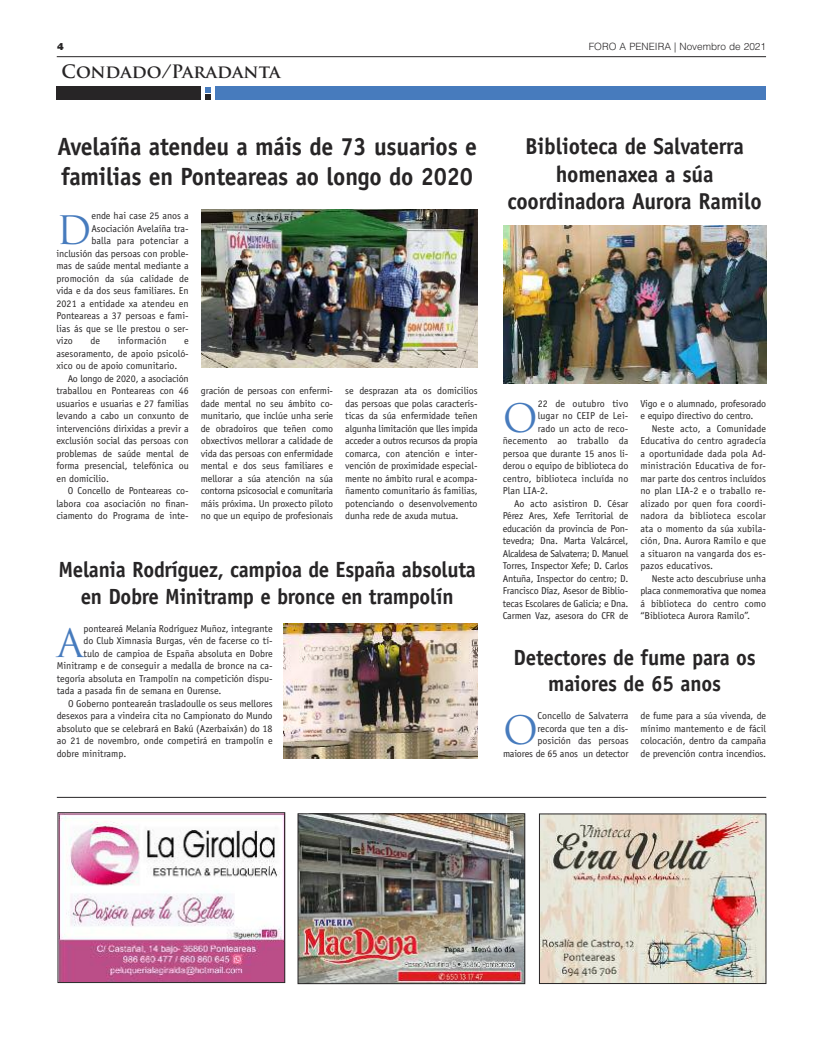
<style>
.page{position:relative;width:823px;height:1049px;background:#fff}
.page>*{position:absolute;margin:0;border:0;box-sizing:border-box;transform-origin:0 0}
.t1{font:38.2px "Trajan Pro";color:#477bbd}
.t2{font:700 25px/30px "Officina Sans Std";letter-spacing:-.01em;color:#272526;scale:.95 1}
.t3{font:700 23px/27.6px "Officina Sans Std";letter-spacing:-.01em;color:#272526;text-align:center;scale:.95 1}
.t4{font:700 22px/26.4px "Officina Sans Std";letter-spacing:-.015em;color:#272526;text-align:center;scale:.95 1}
.t5{font:700 18px "Trajan Pro";color:#272526}
.t6{font:10px/12.5px "Officina Sans Std";letter-spacing:-.005em;color:#272526;text-align:justify}
.t7{font:10px "Officina Sans Std";letter-spacing:-.035em;color:#272526}
.t8{font:300 10px "Helvetica LT Std";color:#272526}
.t9{font:900 10px "Helvetica Neue LT";color:#272526}
</style>
<div class="page">
<hr style="left:57px;top:56px;width:708px;height:1px;background:#272526">
<div style="left:57px;top:87px;width:144px;height:13px;background:#272526"></div>
<div style="left:215px;top:87px;width:550px;height:13px;background:#477bbd"></div>
<svg style="left:205px;top:87px;width:6px;height:13px"></svg>
<img style="left:541px;top:816px;width:222px;height:166px">
<div style="left:539px;top:814px;width:226px;height:170px;border:1px solid #272526"></div>
<img style="left:300px;top:816px;width:222px;height:166px">
<div style="left:298px;top:814px;width:226px;height:170px;border:1px solid #272526"></div>
<hr style="left:57px;top:797px;width:708px;height:1px;background:#272526">
<img style="left:201px;top:209px;width:276px;height:158px">
<img style="left:503px;top:225px;width:262px;height:158px">
<img style="left:283px;top:623px;width:194px;height:136px">
<img style="left:60px;top:814px;width:223px;height:167px">
<div style="left:58px;top:812px;width:227px;height:171px;border:1px solid #272526"></div>
<p class="t9" style="left:57px;top:40px;width:8px">4</p>
<p class="t8" style="left:588px;top:43px;width:179px">FORO A PENEIRA | Novembro de 2021</p>
<h3 class="t5" style="left:62px;top:65px;width:220px">Condado/Paradanta</h3>
<h2 class="t2" style="left:57px;top:134px;width:443px">Avelaíña atendeu a máis de 73 usuarios e familias en Ponteareas ao longo do 2020</h2>
<h1 class="t1" style="left:56px;top:216px;width:37px">D</h1>
<p class="t6" style="left:91px;top:210px;width:99px">ende hai case 25 anos a</p>
<p class="t6" style="left:91px;top:223px;width:99px">Asociación Avelaíña tra-</p>
<p class="t6" style="left:91px;top:235px;width:99px">balla para potenciar a</p>
<p class="t6" style="left:56px;top:248px;width:134px">inclusión das persoas con proble-</p>
<p class="t6" style="left:56px;top:260px;width:134px">mas de saúde mental mediante a</p>
<p class="t6" style="left:56px;top:273px;width:134px">promoción da súa calidade de</p>
<p class="t6" style="left:56px;top:285px;width:134px">vida e da dos seus familiares. En</p>
<p class="t6" style="left:56px;top:298px;width:134px">2021 a entidade xa atendeu en</p>
<p class="t6" style="left:56px;top:310px;width:134px">Ponteareas a 37 persoas e fami-</p>
<p class="t6" style="left:56px;top:323px;width:134px">lias ás que se lle prestou o ser-</p>
<p class="t6" style="left:56px;top:335px;width:18px">vizo</p>
<p class="t6" style="left:90px;top:335px;width:11px">de</p>
<p class="t6" style="left:118px;top:335px;width:50px">información</p>
<p class="t6" style="left:56px;top:335px;width:134px;text-indent:128px">e asesoramento, de apoio psicoló&shy;xico ou de apoio comunitario.</p>
<p class="t6" style="left:56px;top:373px;width:134px;text-indent:11px">Ao longo de 2020, a asociación traballou en Ponteareas con 46 usuarios e usuarias e 27 familias levando a cabo un conxunto de intervencións dirixidas a previr a exclusión social das persoas con problemas de saúde mental de forma presencial, telefónica ou en domicilio.</p>
<p class="t6" style="left:56px;top:485px;width:134px;text-indent:11px">O Concello de Ponteareas co&shy;labora coa asociación no finan&shy;ciamento do Programa de inte-</p>
<p class="t6" style="left:201px;top:385px;width:134px">gración de persoas con enfermi&shy;dade mental no seu ámbito co&shy;munitario, que inclúe unha serie de obradoiros que teñen como obxectivos mellorar a calidade de vida das persoas con enfermidade mental e dos seus familiares e mellorar a súa atención na súa contorna psicosocial e comunitaria máis próxima. Un proxecto piloto no que un equipo de profesionais</p>
<p class="t6" style="left:345px;top:385px;width:134px">se desprazan ata os domicilios das persoas que polas caracterís&shy;ticas da súa enfermidade teñen algunha limitación que lles impida acceder a outros recursos da propia comarca, con atención e inter&shy;vención de proximidade especial&shy;mente no ámbito rural e acompa&shy;ñamento comunitario ás familias, potenciando o desenvolvemento dunha rede de axuda mutua.</p>
<h3 class="t4" style="left:58px;top:558px;width:440px">Melania Rodríguez, campioa de España absoluta en Dobre Minitramp e bronce en trampolín</h3>
<h1 class="t1" style="left:57px;top:628px;width:28px">A</h1>
<p class="t6" style="left:83px;top:623px;width:190px">ponteareá Melania Rodríguez Muñoz, integrante</p>
<p class="t6" style="left:83px;top:635px;width:190px">do Club Ximnasia Burgas, vén de facerse co tí-</p>
<p class="t6" style="left:83px;top:648px;width:190px">tulo de campioa de España absoluta en Dobre</p>
<p class="t6" style="left:57px;top:660px;width:217px">Minitramp e de conseguir a medalla de bronce na ca-</p>
<p class="t6" style="left:57px;top:673px;width:217px">tegoría absoluta en Trampolín na competición dispu-</p>
<p class="t6" style="left:57px;top:685px;width:166px">tada a pasada fin de semana en Ourense.</p>
<p class="t6" style="left:68px;top:698px;width:206px">O Goberno ponteareán trasladoulle os seus mellores</p>
<p class="t6" style="left:57px;top:710px;width:217px">desexos para a vindeira cita no Campionato do Mundo</p>
<p class="t6" style="left:57px;top:723px;width:217px">absoluto que se celebrará en Bakú (Azerbaixán) do 18</p>
<p class="t6" style="left:57px;top:735px;width:217px">ao 21 de novembro, onde competirá en trampolín e</p>
<p class="t6" style="left:57px;top:748px;width:71px">dobre minitramp.</p>
<h3 class="t3" style="left:507px;top:134px;width:269px">Biblioteca de Salvaterra homenaxea a súa coordinadora Aurora Ramilo</h3>
<h1 class="t1" style="left:502px;top:403px;width:36px">O</h1>
<p class="t6" style="left:537px;top:398px;width:92px">22 de outubro tivo</p>
<p class="t6" style="left:537px;top:410px;width:92px">lugar no CEIP de Lei-</p>
<p class="t6" style="left:537px;top:423px;width:92px">rado un acto de reco-</p>
<p class="t6" style="left:502px;top:435px;width:127px">ñecemento ao traballo da</p>
<p class="t6" style="left:502px;top:448px;width:127px">persoa que durante 15 anos li-</p>
<p class="t6" style="left:502px;top:460px;width:127px">derou o equipo de biblioteca do</p>
<p class="t6" style="left:502px;top:473px;width:127px">centro, biblioteca incluída no</p>
<p class="t6" style="left:502px;top:485px;width:47px">Plan LIA-2.</p>
<p class="t6" style="left:514px;top:498px;width:116px">Ao acto asistiron D. César</p>
<p class="t6" style="left:502px;top:510px;width:127px">Pérez Ares, Xefe Territorial de</p>
<p class="t6" style="left:502px;top:523px;width:127px">educación da provincia de Pon-</p>
<p class="t6" style="left:502px;top:535px;width:127px">tevedra; Dna. Marta Valcárcel,</p>
<p class="t7" style="left:502px;top:550px;width:127px">Alcaldesa de Salvaterra; D. Manuel</p>
<p class="t6" style="left:502px;top:560px;width:127px">Torres, Inspector Xefe; D. Carlos</p>
<p class="t6" style="left:502px;top:573px;width:127px">Antuña, Inspector do centro; D.</p>
<p class="t6" style="left:502px;top:585px;width:127px">Francisco Díaz, Asesor de Biblio-</p>
<p class="t6" style="left:502px;top:598px;width:127px">tecas Escolares de Galicia; e Dna.</p>
<p class="t6" style="left:502px;top:610px;width:127px">Carmen Vaz, asesora do CFR de</p>
<p class="t6" style="left:640px;top:398px;width:127px">Vigo e o alumnado, profesorado e equipo directivo do centro.</p>
<p class="t6" style="left:640px;top:423px;width:127px;text-indent:11px">Neste acto, a Comunidade Educativa do centro agradecía a oportunidade dada pola Ad&shy;ministración Educativa de for&shy;mar parte dos centros incluídos no plan LIA-2 e o traballo re&shy;alizado por quen fora coordi&shy;nadora da biblioteca escolar ata o momento da súa xubila&shy;ción, Dna. Aurora Ramilo e que a situaron na vangarda dos es&shy;pazos educativos.</p>
<p class="t6" style="left:640px;top:573px;width:127px;text-indent:11px">Neste acto descubriuse unha placa conmemorativa que nomea á biblioteca do centro como “Biblioteca Aurora Ramilo”.</p>
<h3 class="t4" style="left:513px;top:646px;width:256px">Detectores de fume para os maiores de 65 anos</h3>
<p class="t6" style="left:502px;top:710px;width:127px;text-align:right">Concello de Salvaterra<br>recorda que ten a dis&shy;posición das persoas<br>maiores de 65 anos un detector</p>
<p class="t6" style="left:640px;top:710px;width:127px">de fume para a súa vivenda, de mínimo mantemento e de fácil colocación, dentro da campaña de prevención contra incendios.</p>
<h1 class="t1" style="left:502px;top:716px;width:36px">O</h1>
</div>
